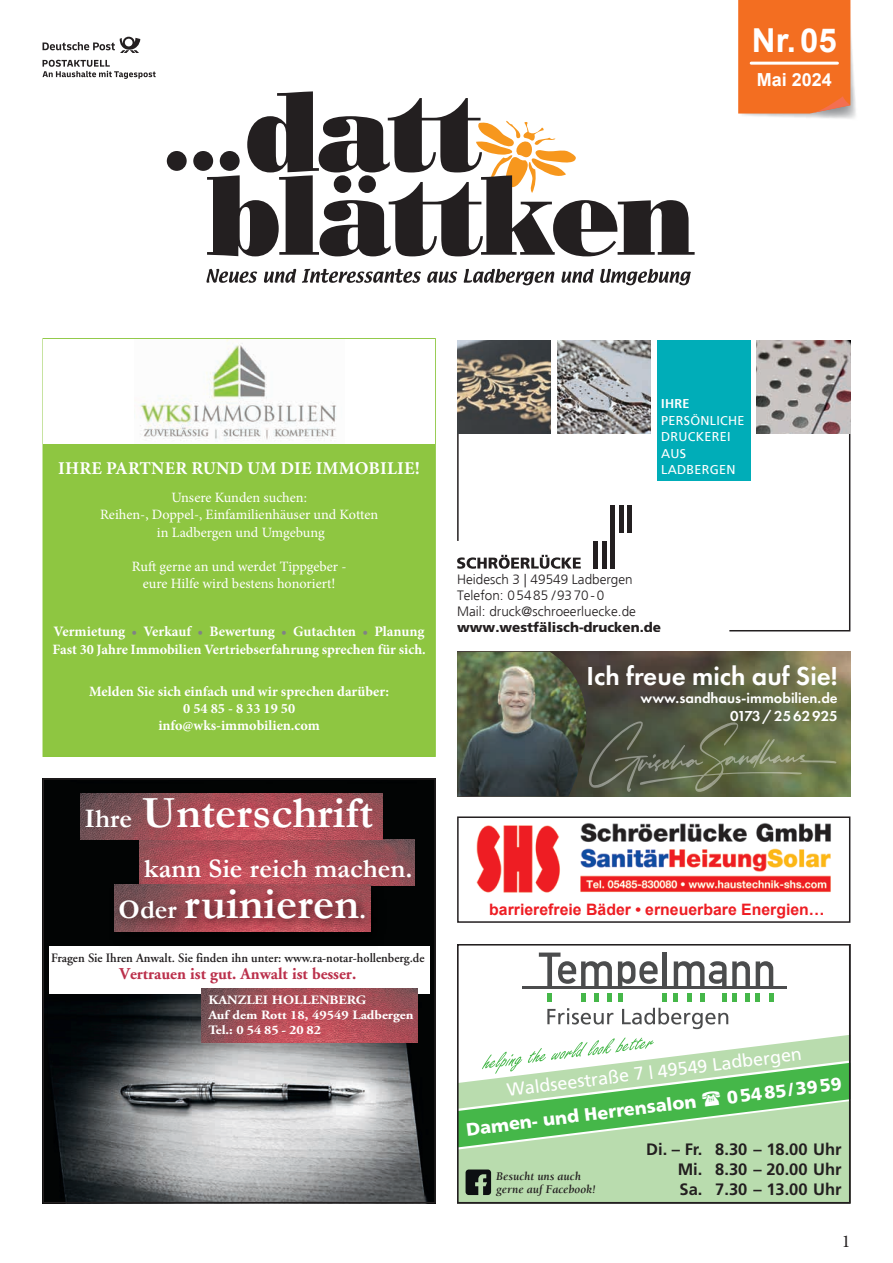
<style>
.page{position:relative;width:893px;height:1263px;background:#fff}
.page>*{position:absolute;margin:0;border:0;box-sizing:border-box;transform-origin:0 0}
.t1{font:700 45px "Garamond";color:#fff}
.t2{font:700 33px "Arial";color:#fff}
.t3{font:700 27px "Garamond";color:#fff}
.t4{font:600 27px "Futura PT";color:#fff}
.t5{font:900 18px "Frutiger";color:#fff}
.t6{font:700 18px "Minion Pro";letter-spacing:.01em;color:#fff}
.t7{font:18px "Frutiger";color:#fff}
.t8{font:700 18px "Arial";color:#fff}
.t9{font:18px "Minion Pro";color:#231f20}
.t10{font:700 16.5px/19.8px "Frutiger";color:#231f20;text-align:justify}
.t11{font:700 16.5px "Adobe Garamond";color:#bb304b}
.t12{font:700 15.75px "Arial";color:#ee1d23}
.t13{font:600 15px/18px "Futura PT";color:#fff;text-align:right}
.t14{font:700 14.4px "Minion Pro";letter-spacing:-.005em;color:#fff}
.t15{font:14.25px/17.1px "Minion Pro";color:#fff;text-align:center}
.t16{font:700 14.25px/17.1px "Minion Pro";color:#fff;text-align:center}
.t17{font:300 13.5px/15.8px "Frutiger";color:#231f20}
.t18{font:900 13.5px "Frutiger";color:#231f20}
.t19{font:600 12.75px "Adobe Garamond";color:#231f20}
.t20{font:700 12.75px/15.3px "Adobe Garamond";color:#fff;scale:1.1 1}
.t21{font:12.75px/16.5px "Frutiger";letter-spacing:.02em;color:#fff}
.t22{font:700 12.75px "Frutiger";color:#fff}
.t23{font:italic 700 12px/13.5px "Berkeley";color:#231f20}
.s1{color:#808285}
.s2{font-size:27px}
</style>
<div class="page">
<svg style="left:206px;top:269px;width:485px;height:16px"></svg>
<div style="left:193px;top:151px;width:20px;height:20px;background:#231f20;border-radius:50%"></div>
<div style="left:167px;top:151px;width:20px;height:20px;background:#231f20;border-radius:50%"></div>
<svg style="left:207px;top:91px;width:488px;height:165px"></svg>
<img style="left:476px;top:823px;width:355px;height:70px">
<div style="left:457px;top:816px;width:393px;height:107px;border:2px solid #231f20"></div>
<svg style="left:738px;top:0;width:118px;height:119px;background:#f17a36"></svg>
<hr style="left:751px;top:62px;width:86px;height:3px;background:#fff">
<svg style="left:539px;top:952px;width:73px;height:34px"></svg>
<svg style="left:618px;top:961px;width:40px;height:25px"></svg>
<div style="left:662px;top:952px;width:5px;height:35px;background:#4b4c4d"></div>
<svg style="left:756px;top:961px;width:17px;height:25px"></svg>
<svg style="left:732px;top:961px;width:18px;height:25px"></svg>
<svg style="left:674px;top:961px;width:52px;height:25px"></svg>
<hr style="left:522px;top:986px;width:264px;height:3px;background:#4b4c4d">
<svg style="left:769px;top:993px;width:4px;height:8px"></svg>
<svg style="left:756px;top:993px;width:4px;height:8px"></svg>
<div style="left:745px;top:993px;width:5px;height:8px;background:#45b749"></div>
<div style="left:732px;top:993px;width:5px;height:8px;background:#45b749"></div>
<svg style="left:722px;top:993px;width:4px;height:8px"></svg>
<svg style="left:700px;top:993px;width:4px;height:8px"></svg>
<svg style="left:687px;top:993px;width:4px;height:8px"></svg>
<svg style="left:674px;top:993px;width:4px;height:8px"></svg>
<div style="left:662px;top:993px;width:5px;height:8px;background:#45b749"></div>
<svg style="left:618px;top:993px;width:4px;height:8px"></svg>
<div style="left:607px;top:993px;width:5px;height:8px;background:#45b749"></div>
<div style="left:594px;top:993px;width:5px;height:8px;background:#45b749"></div>
<svg style="left:581px;top:993px;width:4px;height:8px"></svg>
<div style="left:547px;top:993px;width:5px;height:8px;background:#45b749"></div>
<svg style="left:547px;top:1008px;width:181px;height:21px"></svg>
<svg style="left:43px;top:60px;width:113px;height:19px"></svg>
<svg style="left:43px;top:37px;width:97px;height:16px"></svg>
<img style="left:46px;top:781px;width:387px;height:419px">
<div style="left:49px;top:946px;width:380px;height:48px;background:#fff"></div>
<img style="left:140px;top:839px;width:275px;height:47px">
<img style="left:80px;top:793px;width:302px;height:47px">
<img style="left:91px;top:871px;width:313px;height:75px">
<img style="left:201px;top:989px;width:217px;height:53px">
<div style="left:43px;top:778px;width:393px;height:425px;border:2px solid #231f20"></div>
<div style="left:43px;top:339px;width:392px;height:417px;background:#8ec641"></div>
<div style="left:43px;top:338px;width:393px;height:419px;border:2px solid #8bc63e"></div>
<div style="left:44px;top:339px;width:391px;height:105px;background:#fff"></div>
<img style="left:134px;top:339px;width:202px;height:102px">
<hr style="left:457px;top:434px;width:2px;height:107px;background:#231f20">
<svg style="left:457px;top:555px;width:124px;height:14px"></svg>
<div style="left:610px;top:505px;width:5px;height:64px;background:#231f20"></div>
<hr style="left:619px;top:505px;width:4px;height:28px;background:#231f20">
<hr style="left:594px;top:541px;width:4px;height:28px;background:#231f20">
<div style="left:627px;top:505px;width:5px;height:28px;background:#231f20"></div>
<div style="left:602px;top:541px;width:5px;height:28px;background:#231f20"></div>
<svg style="left:728px;top:383px;width:122px;height:248px"></svg>
<img style="left:557px;top:340px;width:94px;height:94px">
<img style="left:457px;top:340px;width:94px;height:94px">
<img style="left:757px;top:340px;width:93px;height:94px">
<div style="left:657px;top:340px;width:93px;height:140px;background:#00adb8"></div>
<img style="left:588px;top:652px;width:262px;height:144px">
<img style="left:457px;top:652px;width:131px;height:144px">
<svg style="left:588px;top:720px;width:249px;height:73px;background:#60694b"></svg>
<svg style="left:457px;top:1035px;width:393px;height:168px;background:#a7d5a1"></svg>
<h2 class="t2" style="left:752px;top:18px;width:86px">Nr.05</h2>
<p class="t8" style="left:757px;top:68px;width:77px">Mai 2024</p>
<p class="t6" style="left:58px;top:456px;width:363px">IHRE PARTNER RUND UM DIE IMMOBILIE!</p>
<p class="t15" style="left:100px;top:489px;width:280px">Unsere Kunden suchen:<br>Reihen-, Doppel-, Einfamilienhäuser und Kotten in Ladbergen und Umgebung</p>
<p class="t15" style="left:132px;top:558px;width:216px">Ruft gerne an und werdet Tippgeber - eure Hilfe wird bestens honoriert!</p>
<p class="t14" style="left:54px;top:622px;width:373px">Vermietung <span class="s1">•</span> Verkauf <span class="s1">•</span> Bewertung <span class="s1">•</span> Gutachten <span class="s1">•</span> Planung</p>
<p class="t16" style="left:53px;top:640px;width:375px">Fast 30 Jahre Immobilien Vertriebserfahrung sprechen für sich.</p>
<p class="t16" style="left:89px;top:683px;width:301px">Melden Sie sich einfach und wir sprechen darüber:<br>0 54 85 - 8 33 19 50<br>info@wks-immobilien.com</p>
<h1 class="t1" style="left:84px;top:785px;width:290px"><span class="s2">Ihre</span> Unterschrift</h1>
<h3 class="t3" style="left:144px;top:852px;width:270px">kann Sie reich machen.</h3>
<h1 class="t1" style="left:119px;top:877px;width:249px"><span class="s2">Oder</span> ruinieren<span class="s2">.</span></h1>
<p class="t19" style="left:51px;top:951px;width:375px">Fragen Sie Ihren Anwalt. Sie finden ihn unter: www.ra-notar-hollenberg.de</p>
<p class="t11" style="left:120px;top:965px;width:238px">Vertrauen ist gut. Anwalt ist besser.</p>
<p class="t20" style="left:208px;top:992px;width:188px">KANZLEI HOLLENBERG<br>Auf dem Rott 18, 49549 Ladbergen<br>Tel.: 0 54 85 - 20 82</p>
<p class="t22" style="left:661px;top:398px;width:30px">IHRE</p>
<p class="t21" style="left:661px;top:413px;width:85px">PERSÖNLICHE<br>DRUCKEREI<br>AUS<br>LADBERGEN</p>
<p class="t17" style="left:457px;top:573px;width:180px">Heidesch 3 | 49549 Ladbergen<br>Telefon: 05485 /9370-0<br>Mail: druck@schroeerluecke.de</p>
<p class="t18" style="left:457px;top:621px;width:206px">www.westfälisch-drucken.de</p>
<h3 class="t4" style="left:587px;top:659px;width:253px">Ich freue mich auf Sie!</h3>
<p class="t13" style="left:640px;top:689px;width:199px">www.sandhaus-immobilien.de<br>0173/2562925</p>
<p class="t12" style="left:489px;top:899px;width:337px">barrierefreie Bäder • erneuerbare Energien…</p>
<p class="t7" style="left:506px;top:1079px;width:298px;rotate:-7deg">Waldseestraße 7 | 49549 Ladbergen</p>
<p class="t5" style="left:726px;top:1086px;width:117px;rotate:-7deg">05485/3959</p>
<p class="t10" style="left:678px;top:1139px;width:166px;text-indent:-32px">Di. – Fr. 8.30 – 18.00 Uhr Mi. 8.30 – 20.00 Uhr Sa. 7.30 – 13.00 Uhr</p>
<p class="t5" style="left:465px;top:1118px;width:233px;rotate:-7deg">Damen- und Herrensalon</p>
<p class="t23" style="left:496px;top:1170px;width:101px">Besucht uns auch gerne auf Facebook!</p>
<p class="t9" style="left:842px;top:1229px;width:10px">1</p>
</div>
